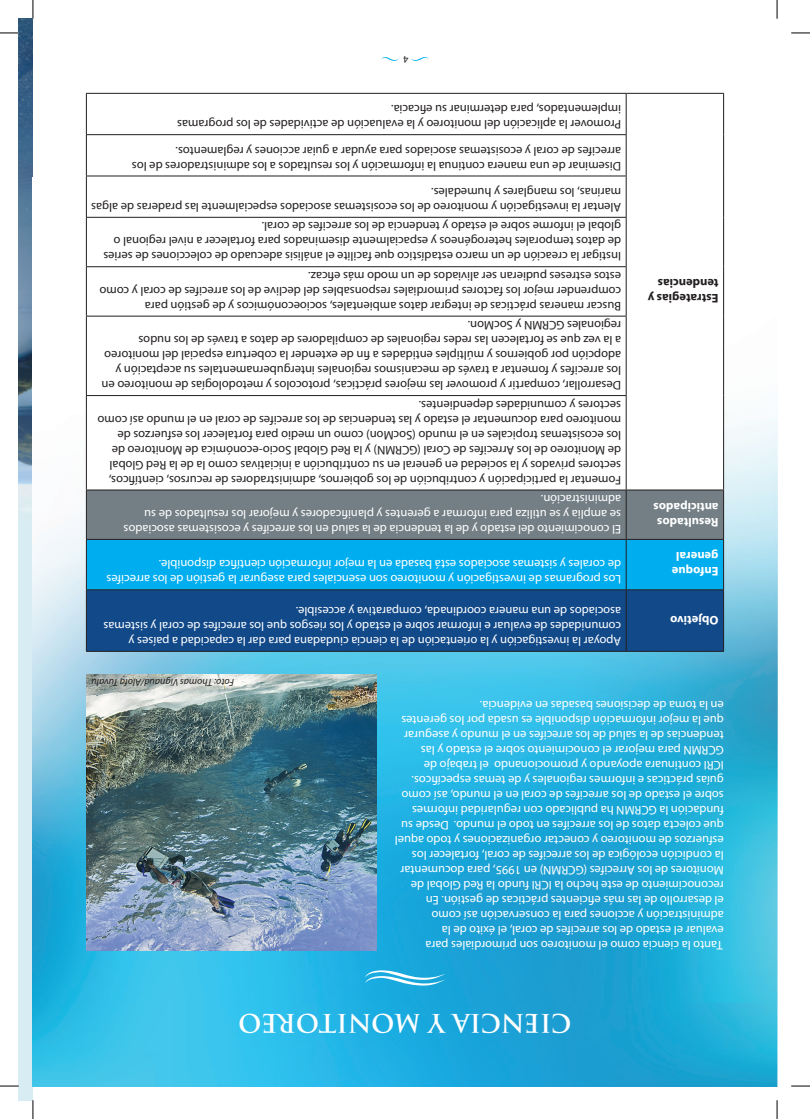
<style>
.page{position:relative;width:810px;height:1119px;background:#fff}
.page>*{position:absolute;margin:0;border:0;box-sizing:border-box;transform-origin:0 0}
.t1{font:700 25px "Trajan Pro";color:#fff}
.t2{font:12.5px/15px "Myriad Pro";color:#231f20}
.t3{font:12.5px/15px "Myriad Pro";color:#fff}
.t4{font:700 12.5px/15px "Myriad Pro";color:#fff}
.t5{font:700 12.5px/15px "Myriad Pro";color:#231f20}
.t6{font:italic 10px "Myriad Pro";color:#231f20}
.t7{font:10px "Myriad Pro";color:#231f20}
</style>
<div class="page">
<img style="left:19px;top:19px;width:14px;height:1080px">
<img style="left:33px;top:178px;width:744px;height:907px">
<svg style="left:365px;top:970px;width:80px;height:15px"></svg>
<div style="left:87px;top:590px;width:636px;height:61px;background:#114989"></div>
<svg style="left:87px;top:490px;width:636px;height:99px;background:#3995b9"></svg>
<svg style="left:87px;top:94px;width:636px;height:395px"></svg>
<hr style="left:626px;top:651px;width:98px;height:1px;background:#231f20">
<hr style="left:723px;top:590px;width:1px;height:61px;background:#231f20">
<hr style="left:86px;top:651px;width:540px;height:1px;background:#231f20">
<hr style="left:626px;top:590px;width:1px;height:61px;background:#231f20">
<hr style="left:86px;top:590px;width:1px;height:61px;background:#231f20">
<hr style="left:626px;top:589px;width:98px;height:1px;background:#231f20">
<hr style="left:723px;top:539px;width:1px;height:50px;background:#231f20">
<hr style="left:86px;top:589px;width:540px;height:1px;background:#231f20">
<hr style="left:626px;top:539px;width:1px;height:50px;background:#231f20">
<hr style="left:86px;top:539px;width:1px;height:50px;background:#231f20">
<hr style="left:626px;top:539px;width:98px;height:1px;background:#231f20">
<hr style="left:723px;top:490px;width:1px;height:49px;background:#231f20">
<hr style="left:86px;top:539px;width:540px;height:1px;background:#231f20">
<hr style="left:626px;top:490px;width:1px;height:49px;background:#231f20">
<hr style="left:86px;top:490px;width:1px;height:49px;background:#231f20">
<hr style="left:626px;top:489px;width:98px;height:1px;background:#231f20">
<hr style="left:723px;top:395px;width:1px;height:94px;background:#231f20">
<hr style="left:723px;top:316px;width:1px;height:79px;background:#231f20">
<hr style="left:723px;top:267px;width:1px;height:49px;background:#231f20">
<hr style="left:723px;top:217px;width:1px;height:50px;background:#231f20">
<hr style="left:723px;top:176px;width:1px;height:41px;background:#231f20">
<hr style="left:723px;top:135px;width:1px;height:41px;background:#231f20">
<hr style="left:723px;top:94px;width:1px;height:41px;background:#231f20">
<hr style="left:626px;top:93px;width:98px;height:1px;background:#231f20">
<hr style="left:86px;top:489px;width:540px;height:1px;background:#231f20">
<hr style="left:626px;top:396px;width:1px;height:93px;background:#231f20">
<hr style="left:86px;top:396px;width:1px;height:93px;background:#231f20">
<hr style="left:86px;top:395px;width:540px;height:1px;background:#231f20">
<hr style="left:626px;top:316px;width:1px;height:79px;background:#231f20">
<hr style="left:86px;top:316px;width:1px;height:79px;background:#231f20">
<hr style="left:86px;top:316px;width:540px;height:1px;background:#231f20">
<hr style="left:626px;top:267px;width:1px;height:49px;background:#231f20">
<hr style="left:86px;top:267px;width:1px;height:49px;background:#231f20">
<hr style="left:86px;top:266px;width:540px;height:1px;background:#231f20">
<hr style="left:626px;top:217px;width:1px;height:49px;background:#231f20">
<hr style="left:86px;top:217px;width:1px;height:49px;background:#231f20">
<hr style="left:86px;top:217px;width:540px;height:1px;background:#231f20">
<hr style="left:626px;top:176px;width:1px;height:41px;background:#231f20">
<hr style="left:86px;top:176px;width:1px;height:41px;background:#231f20">
<hr style="left:86px;top:176px;width:540px;height:1px;background:#231f20">
<hr style="left:626px;top:135px;width:1px;height:41px;background:#231f20">
<hr style="left:86px;top:135px;width:1px;height:41px;background:#231f20">
<hr style="left:86px;top:134px;width:540px;height:1px;background:#231f20">
<hr style="left:626px;top:94px;width:1px;height:40px;background:#231f20">
<hr style="left:86px;top:94px;width:1px;height:40px;background:#231f20">
<hr style="left:86px;top:93px;width:540px;height:1px;background:#231f20">
<img style="left:86px;top:674px;width:291px;height:276px">
<svg style="left:411px;top:57px;width:18px;height:4px"></svg>
<svg style="left:381px;top:57px;width:18px;height:4px"></svg>
<svg style="left:0;top:32px;width:19px;height:2px"></svg>
<svg style="left:791px;top:32px;width:19px;height:2px"></svg>
<svg style="left:0;top:1085px;width:19px;height:1px"></svg>
<svg style="left:791px;top:1085px;width:19px;height:1px"></svg>
<svg style="left:32px;top:0;width:2px;height:19px"></svg>
<svg style="left:32px;top:1099px;width:2px;height:19px"></svg>
<svg style="left:776px;top:0;width:2px;height:19px"></svg>
<svg style="left:776px;top:1100px;width:2px;height:18px"></svg>
<p class="t7" style="left:409px;top:65px;width:7px;rotate:-180deg">4</p>
<p class="t2" style="left:621px;top:132px;width:445px;rotate:-180deg">Promover la aplicación del monitoreo y la evaluación de actividades de los programas implementados, para determinar su eficacia.</p>
<p class="t2" style="left:621px;top:173px;width:491px;rotate:-180deg">Diseminar de una manera continua la información y los resultados a los administradores de los arrecifes de coral y ecosistemas asociados para ayudar a guiar acciones y reglamentos.</p>
<p class="t2" style="left:621px;top:215px;width:531px;rotate:-180deg">Alentar la investigación y monitoreo de los ecosistemas asociados especialmente las praderas de algas marinas, los manglares y humedales.</p>
<p class="t2" style="left:621px;top:264px;width:519px;rotate:-180deg">Instigar la creación de un marco estadístico que facilite el análisis adecuado de colecciones de series de datos temporales heterogéneos y espacialmente diseminados para fortalecer a nivel regional o global el informe sobre el estado y tendencia de los arrecifes de coral.</p>
<p class="t2" style="left:621px;top:313px;width:523px;rotate:-180deg">Buscar maneras prácticas de integrar datos ambientales, socioeconómicos y de gestión para comprender mejor los factores primordiales responsables del declive de los arrecifes de coral y como estos estreses pudieran ser aliviados de un modo más eficaz.</p>
<p class="t2" style="left:621px;top:393px;width:521px;rotate:-180deg">Desarrollar, compartir y promover las mejores prácticas, protocolos y metodologías de monitoreo en los arrecifes y fomentar a través de mecanismos regionales intergubernamentales su aceptación y adopción por gobiernos y múltiples entidades a fin de extender la cobertura espacial del monitoreo a la vez que se fortalecen las redes regionales de compiladores de datos a través de los nudos regionales GCRMN y SocMon.</p>
<p class="t2" style="left:621px;top:487px;width:525px;rotate:-180deg">Fomentar la participación y contribución de los gobiernos, administradores de recursos, científicos, sectores privados y la sociedad en general en su contribución a iniciativas como la de la Red Global de Monitoreo de los Arrecifes de Coral (GCRMN) y la Red Global Socio-económica de Monitoreo de los ecosistemas tropicales en el mundo (SocMon) como un medio para fortalecer los esfuerzos de monitoreo para documentar el estado y las tendencias de los arrecifes de coral en el mundo así como sectores y comunidades dependientes.</p>
<p class="t3" style="left:621px;top:537px;width:499px;rotate:-180deg">El conocimiento del estado y de la tendencia de la salud en los arrecifes y ecosistemas asociados se amplia y se utiliza para informar a gerentes y planificadores y mejorar los resultados de su administración.</p>
<p class="t3" style="left:621px;top:587px;width:516px;rotate:-180deg">Los programas de investigación y monitoreo son esenciales para asegurar la gestión de los arrecifes de corales y sistemas asociados está basada en la mejor información científica disponible.</p>
<p class="t3" style="left:621px;top:648px;width:519px;rotate:-180deg">Apoyar la investigación y la orientación de la ciencia ciudadana para dar la capacidad a países y comunidades de evaluar e informar sobre el estado y los riesgos que los arrecifes de coral y sistemas asociados de una manera coordinada, comparativa y accesible.</p>
<p class="t6" style="left:234px;top:688px;width:144px;rotate:-180deg">Foto: Thomas Vignaud/Alofa Tuvalu</p>
<p class="t5" style="left:719px;top:306px;width:72px;rotate:-180deg">Estrategias y tendencias</p>
<p class="t4" style="left:719px;top:529px;width:67px;rotate:-180deg">Resultados anticipados</p>
<p class="t4" style="left:719px;top:579px;width:48px;rotate:-180deg">Enfoque general</p>
<p class="t4" style="left:719px;top:628px;width:50px;rotate:-180deg">Objetivo</p>
<p class="t3" style="left:724px;top:953px;width:330px;rotate:-180deg">Tanto la ciencia como el monitoreo son primordiales para evaluar el estado de los arrecifes de coral, el éxito de la administración y acciones para la conservación así como<br>el desarrollo de las más eficientes prácticas de gestión. En reconocimiento de este hecho la ICRI fundo la Red Global de Monitores de los Arrecifes (GCRMN) en 1995, para documentar la condición ecológica de los arrecifes de coral, fortalecer los esfuerzos de monitoreo y conectar organizaciones y todo aquel que colecta datos de los arrecifes en todo el mundo. Desde su fundación la GCRMN ha publicado con regularidad informes sobre el estado de los arrecifes de coral en el mundo, así como guías prácticas e informes regionales y de temas específicos.<br>ICRI continuara apoyando y promocionando el trabajo de GCRMN para mejorar el conocimiento sobre el estado y las tendencias de la salud de los arrecifes en el mundo y asegurar que la mejor información disponible es usada por los gerentes en la toma de decisiones basadas en evidencia.</p>
<h1 class="t1" style="left:572px;top:1038px;width:335px;rotate:-180deg">CIENCIA Y MONITOREO</h1>
</div>
